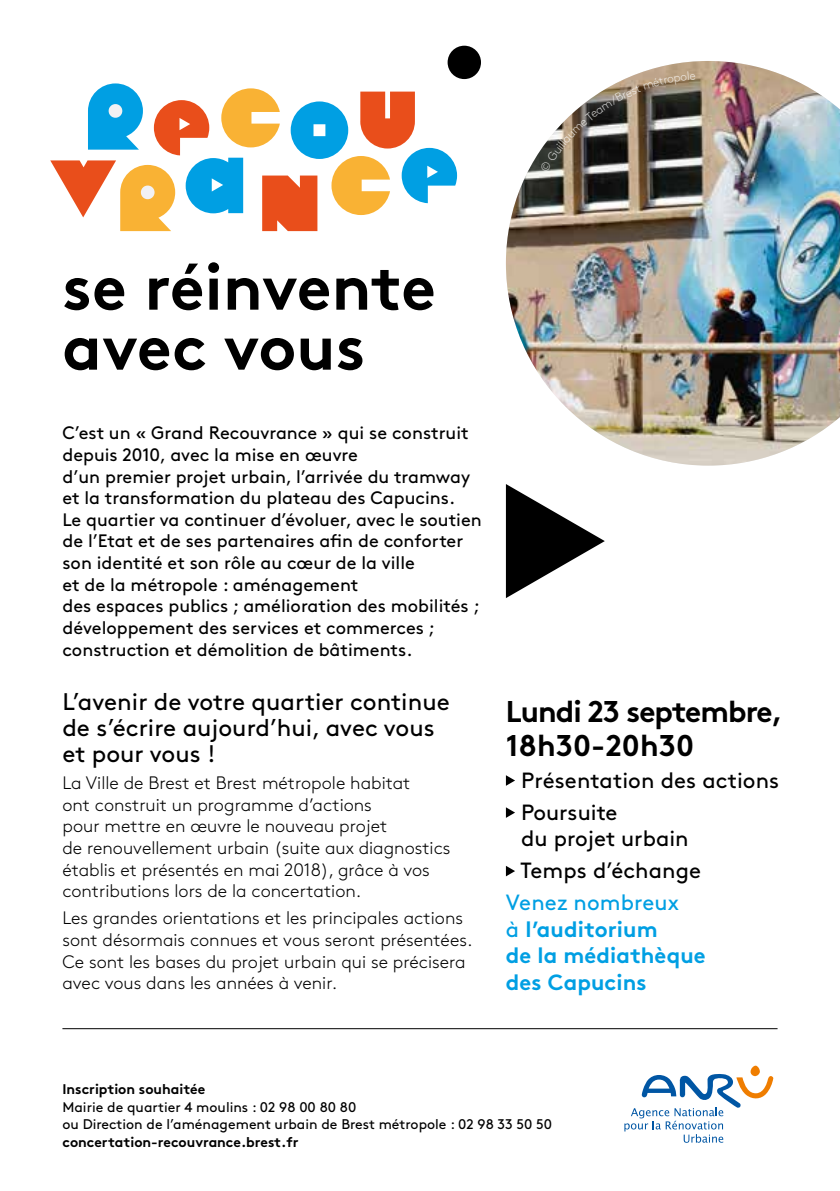
<style>
.page{position:relative;width:840px;height:1191px;background:#fff}
.page>*{position:absolute;margin:0;border:0;box-sizing:border-box;transform-origin:0 0}
.t1{font:700 64px/60px "Brown";letter-spacing:.005em;color:#000}
.t2{font:700 30px/34px "Brown";letter-spacing:-.03em;color:#000}
.t3{font:24px/26px "Brown";color:#000}
.t4{font:22px/32px "Brown";letter-spacing:.005em;color:#000}
.t5{font:700 22px/26.4px "Brown";letter-spacing:.005em;color:#009fe3}
.t6{font:18px/21.6px "Brown";color:#000}
.t7{font:300 18px/21.6px "Brown";color:#000}
.t8{font:14px/17.8px "Brown";color:#000}
.t9{font:700 14px "Brown";color:#000}
.s1{font-weight:400}
</style>
<div class="page">
<img style="left:506px;top:61px;width:333px;height:404px">
<div style="left:447px;top:46px;width:33px;height:33px;background:#000;border-radius:50%"></div>
<svg style="left:750px;top:1065px;width:9px;height:11px"></svg>
<svg style="left:624px;top:1073px;width:148px;height:69px"></svg>
<svg style="left:50px;top:83px;width:407px;height:148px"></svg>
<hr style="left:62px;top:1028px;width:715px;height:1px;background:#000">
<svg style="left:505px;top:775px;width:10px;height:11px"></svg>
<svg style="left:505px;top:807px;width:10px;height:11px"></svg>
<svg style="left:505px;top:866px;width:10px;height:10px"></svg>
<svg style="left:505px;top:484px;width:99px;height:114px"></svg>
<svg style="left:539px;top:72px;width:156px;height:100px"></svg>
<h1 class="t1" style="left:62px;top:250px;width:374px">se réinvente avec vous</h1>
<p class="t6" style="left:62px;top:421px;width:421px">C’est un « Grand Recouvrance » qui se construit depuis 2010, avec la mise en œuvre<br>d’un premier projet urbain, l’arrivée du tramway et la transformation du plateau des Capucins.<br>Le quartier va continuer d’évoluer, avec le soutien de l’Etat et de ses partenaires afin de conforter son identité et son rôle au cœur de la ville<br>et de la métropole : aménagement<br>des espaces publics ; amélioration des mobilités ; développement des services et commerces ; construction et démolition de bâtiments.</p>
<h3 class="t3" style="left:62px;top:686px;width:388px">L’avenir de votre quartier continue de s’écrire aujourd’hui, avec vous et pour vous !</h3>
<p class="t7" style="left:62px;top:771px;width:389px">La Ville de Brest et Brest métropole habitat<br>ont construit un programme d’actions<br>pour mettre en œuvre le nouveau projet<br>de renouvellement urbain (suite aux diagnostics établis et présentés en mai 2018), grâce à vos contributions lors de la concertation.</p>
<p class="t7" style="left:62px;top:906px;width:411px">Les grandes orientations et les principales actions sont désormais connues et vous seront présentées.<br>Ce sont les bases du projet urbain qui se précisera avec vous dans les années à venir.</p>
<h2 class="t2" style="left:505px;top:691px;width:278px">Lundi 23 septembre,<br>18h30-20h30</h2>
<p class="t4" style="left:521px;top:762px;width:259px">Présentation des actions<br>Poursuite</p>
<p class="t4" style="left:520px;top:821px;width:182px">du projet urbain<br>Temps d’échange</p>
<p class="t5" style="left:505px;top:887px;width:201px"><span class="s1">Venez nombreux<br>à</span> l’auditorium<br>de la médiathèque des Capucins</p>
<p class="t9" style="left:62px;top:1077px;width:144px">Inscription souhaitée</p>
<p class="t8" style="left:62px;top:1096px;width:491px">Mairie de quartier 4 moulins : 02 98 00 80 80<br>ou Direction de l’aménagement urbain de Brest métropole : 02 98 33 50 50</p>
<p class="t9" style="left:62px;top:1130px;width:237px">concertation-recouvrance.brest.fr</p>
</div>
